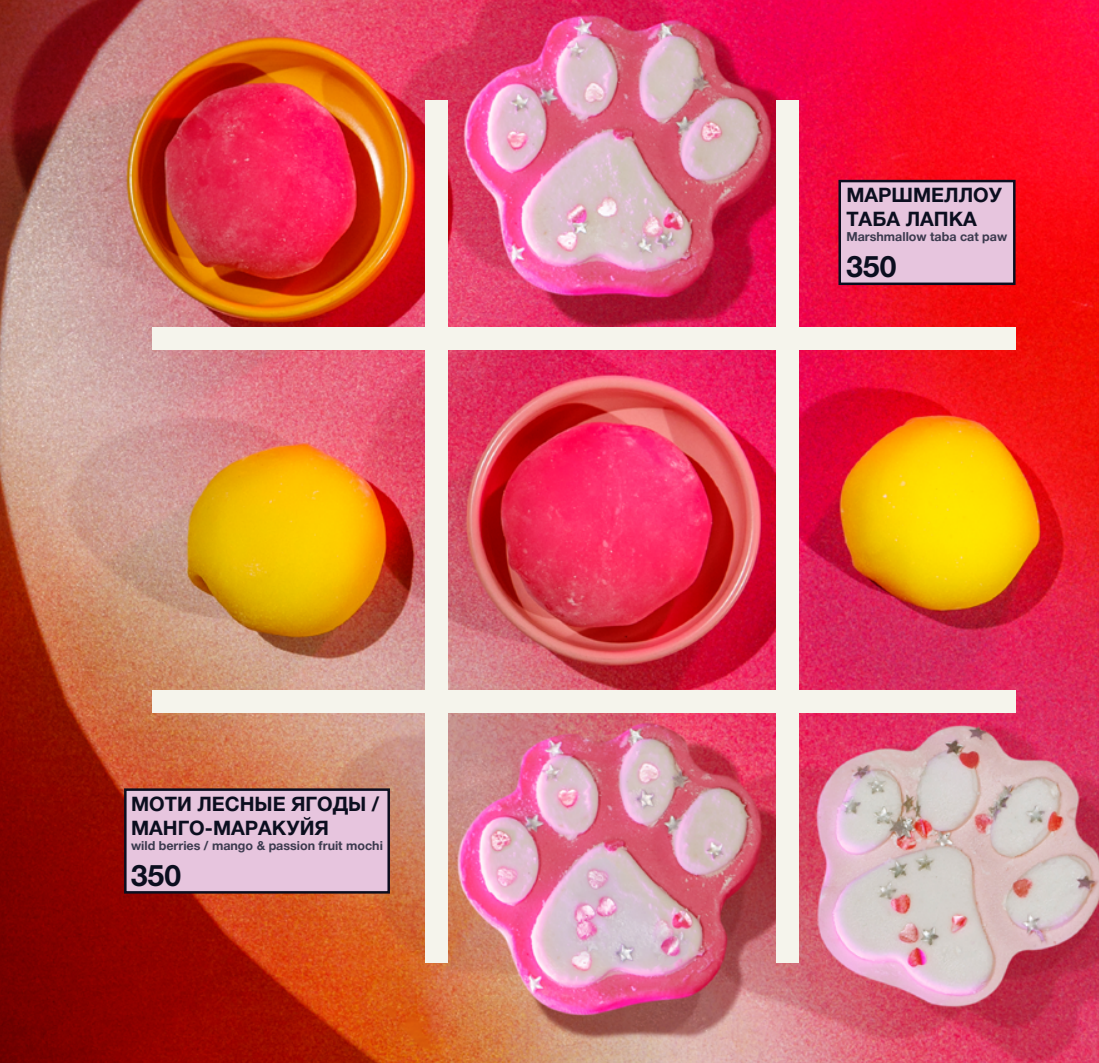
<style>
.page{position:relative;width:1099px;height:1063px;background:#fff}
.page>*{position:absolute;margin:0;border:0;box-sizing:border-box;transform-origin:0 0}
.t1{font:700 30px "Helvetica Neue Cyr";color:#0b0e1f}
.t2{font:700 20px/24px "Helvetica Neue Cyr";color:#0b0e1f}
.t3{font:700 12.5px "Helvetica Neue Cyr";color:#3b3a4e}
</style>
<div class="page">
<img style="left:0;top:0;width:1098px;height:1063px">
<div style="left:425px;top:100px;width:22px;height:863px;background:#f5f4ec"></div>
<div style="left:776px;top:100px;width:22px;height:863px;background:#f5f4ec"></div>
<div style="left:152px;top:690px;width:863px;height:22px;background:#f5f4ec"></div>
<div style="left:152px;top:327px;width:863px;height:22px;background:#f5f4ec"></div>
<div style="left:124px;top:788px;width:266px;height:106px;background:#e7c5de;border:2px solid #0b0e1f"></div>
<div style="left:838px;top:180px;width:177px;height:105px;background:#e7c5de;border:2px solid #0b0e1f"></div>
<h2 class="t2" style="left:131px;top:792px;width:250px">МОТИ ЛЕСНЫЕ ЯГОДЫ /<br>МАНГО-МАРАКУЙЯ</h2>
<p class="t3" style="left:131px;top:839px;width:253px">wild berries / mango &amp; passion fruit mochi</p>
<h1 class="t1" style="left:131px;top:859px;width:52px">350</h1>
<h2 class="t2" style="left:846px;top:183px;width:157px">МАРШМЕЛЛОУ<br>ТАБА ЛАПКА</h2>
<p class="t3" style="left:846px;top:229px;width:162px">Marshmallow taba cat paw</p>
<h1 class="t1" style="left:846px;top:249px;width:52px">350</h1>
</div>
